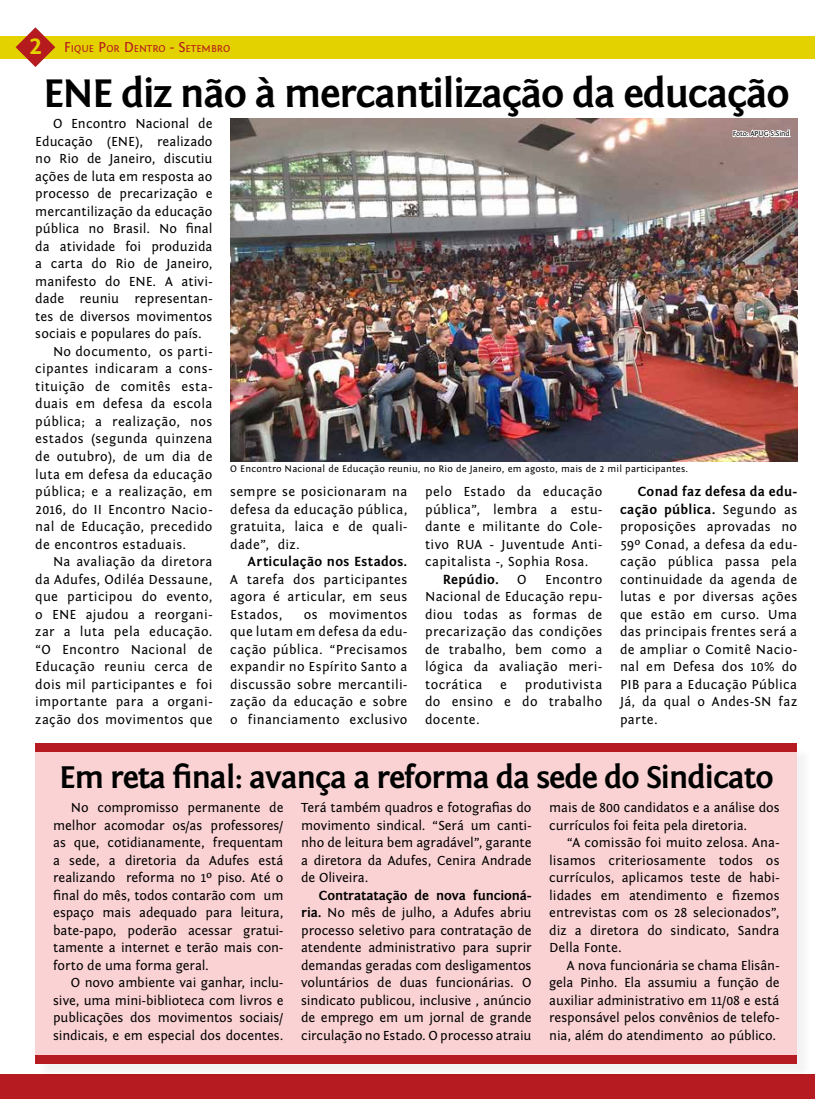
<style>
.page{position:relative;width:815px;height:1099px;background:#fff}
.page>*{position:absolute;margin:0;border:0;box-sizing:border-box;transform-origin:0 0}
.t1{font:700 41.25px "Fontin Sans";letter-spacing:-.03em;color:#000}
.t2{font:700 32.5px "Fontin Sans";letter-spacing:-.03em;color:#000101}
.t3{font:13.75px/17.5px "Fontin Sans";letter-spacing:.015em;color:#000;text-align:justify}
.t4{font:13.75px/17.5px "Fontin Sans";letter-spacing:-.01em;color:#000}
.t5{font:700 13.75px "Fontin Sans";letter-spacing:.025em;color:#000}
.t6{font:10.5px "Fontin Sans Small Caps";color:#b5191e}
.t7{font:10px "Fontin Sans";letter-spacing:.02em;color:#000}
.t8{font:7.5px "Fontin Sans";letter-spacing:-.02em;color:#000}
.s1{font-family:"Fontin Sans";font-weight:700;font-size:26.25px;color:#e3d200}
.s2{font-size:15px}
.s3{font-weight:700}
</style>
<div class="page">
<div style="left:0;top:36px;width:815px;height:22px;background:#e3d200"></div>
<svg style="left:16px;top:27px;width:39px;height:40px"></svg>
<div style="left:0;top:1074px;width:815px;height:24px;background:#b5191e"></div>
<div style="left:37px;top:746px;width:776px;height:333px;background:#000;opacity:.25"></div>
<div style="left:35px;top:745px;width:762px;height:318px;background:#fbd2d4"></div>
<div style="left:35px;top:743px;width:762px;height:9px;background:#b5191e"></div>
<div style="left:35px;top:1054px;width:762px;height:9px;background:#b5191e"></div>
<img style="left:230px;top:118px;width:567px;height:343px">
<svg style="left:731px;top:125px;width:60px;height:18px"></svg>
<p class="t6" style="left:29px;top:43px;width:203px"><span class="s1">2</span> <span class="s2">F</span>IQUE <span class="s2">P</span>OR <span class="s2">D</span>ENTRO <span class="s2">- S</span>ETEMBRO</p>
<h1 class="t1" style="left:43px;top:71px;width:748px">ENE diz não à mercantilização da educação</h1>
<p class="t3" style="left:53px;top:115px;width:161px">O Encontro Nacional de</p>
<p class="t3" style="left:35px;top:133px;width:179px">Educação (ENE), realizado</p>
<p class="t3" style="left:35px;top:150px;width:179px">no Rio de Janeiro, discutiu</p>
<p class="t3" style="left:35px;top:168px;width:179px">ações de luta em resposta ao</p>
<p class="t3" style="left:35px;top:185px;width:179px">processo de precarização e</p>
<p class="t3" style="left:35px;top:203px;width:179px">mercantilização da educação</p>
<p class="t3" style="left:35px;top:220px;width:179px">pública no Brasil. No final</p>
<p class="t3" style="left:35px;top:238px;width:179px">da atividade foi produzida</p>
<p class="t3" style="left:35px;top:255px;width:179px">a carta do Rio de Janeiro,</p>
<p class="t3" style="left:35px;top:273px;width:179px">manifesto do ENE. A ativi-</p>
<p class="t3" style="left:35px;top:290px;width:179px">dade reuniu representan-</p>
<p class="t3" style="left:35px;top:308px;width:179px">tes de diversos movimentos</p>
<p class="t3" style="left:35px;top:325px;width:168px">sociais e populares do país.</p>
<p class="t3" style="left:53px;top:343px;width:161px">No documento, os parti-</p>
<p class="t3" style="left:35px;top:360px;width:179px">cipantes indicaram a cons-</p>
<p class="t3" style="left:35px;top:378px;width:179px">tituição de comitês esta-</p>
<p class="t3" style="left:35px;top:395px;width:179px">duais em defesa da escola</p>
<p class="t3" style="left:35px;top:413px;width:179px">pública; a realização, nos</p>
<p class="t3" style="left:35px;top:430px;width:179px">estados (segunda quinzena</p>
<p class="t3" style="left:35px;top:448px;width:179px">de outubro), de um dia de</p>
<p class="t3" style="left:35px;top:465px;width:179px">luta em defesa da educação</p>
<p class="t3" style="left:35px;top:483px;width:179px">pública; e a realização, em</p>
<p class="t3" style="left:35px;top:500px;width:179px">2016, do II Encontro Nacio-</p>
<p class="t3" style="left:35px;top:518px;width:179px">nal de Educação, precedido</p>
<p class="t3" style="left:35px;top:535px;width:153px">de encontros estaduais.</p>
<p class="t3" style="left:53px;top:553px;width:161px">Na avaliação da diretora</p>
<p class="t3" style="left:35px;top:570px;width:179px">da Adufes, Odiléa Dessaune,</p>
<p class="t3" style="left:35px;top:588px;width:179px">que participou do evento,</p>
<p class="t3" style="left:35px;top:605px;width:179px">o ENE ajudou a reorgani-</p>
<p class="t3" style="left:35px;top:623px;width:179px">zar a luta pela educação.</p>
<p class="t3" style="left:35px;top:640px;width:179px">“O Encontro Nacional de</p>
<p class="t3" style="left:35px;top:658px;width:179px">Educação reuniu cerca de</p>
<p class="t3" style="left:35px;top:675px;width:179px">dois mil participantes e foi</p>
<p class="t3" style="left:35px;top:693px;width:179px">importante para a organi-</p>
<p class="t3" style="left:35px;top:710px;width:179px">zação dos movimentos que</p>
<p class="t8" style="left:733px;top:130px;width:58px">Foto: APUG-S.Sind</p>
<p class="t7" style="left:230px;top:463px;width:459px">O Encontro Nacional de Educação reuniu, no Rio de Janeiro, em agosto, mais de 2 mil participantes.</p>
<p class="t3" style="left:620px;top:483px;width:179px;text-indent:18px"><span class="s3">Conad faz defesa da edu&shy;cação pública.</span> Segundo as proposições aprovadas no 59º Conad, a defesa da edu&shy;cação pública passa pela continuidade da agenda de lutas e por diversas ações que estão em curso. Uma das principais frentes será a de ampliar o Comitê Nacio&shy;nal em Defesa dos 10% do PIB para a Educação Pública Já, da qual o Andes-SN faz parte.</p>
<p class="t3" style="left:425px;top:483px;width:179px">pelo Estado da educação pública”, lembra a estu&shy;dante e militante do Cole&shy;tivo RUA - Juventude Anti&shy;capitalista -, Sophia Rosa.</p>
<p class="t5" style="left:443px;top:571px;width:58px">Repúdio.</p>
<p class="t3" style="left:517px;top:570px;width:11px">O</p>
<p class="t3" style="left:230px;top:483px;width:179px">sempre se posicionaram na defesa da educação pública, gratuita, laica e de quali&shy;dade”, diz.</p>
<p class="t5" style="left:248px;top:554px;width:161px">Articulação nos Estados.</p>
<p class="t3" style="left:230px;top:570px;width:179px">A tarefa dos participantes agora é articular, em seus Estados,</p>
<p class="t3" style="left:425px;top:570px;width:179px;text-indent:120px">Encontro Nacional de Educação repu&shy;diou todas as formas de precarização das condições de trabalho, bem como a lógica da avaliação meri&shy;tocrática</p>
<p class="t3" style="left:230px;top:605px;width:179px;text-indent:74px">os movimentos que lutam em defesa da edu&shy;cação pública. “Precisamos expandir no Espírito Santo a discussão sobre mercantili&shy;zação da educação e sobre o financiamento exclusivo</p>
<p class="t3" style="left:425px;top:675px;width:179px;text-indent:100px">produtivista do ensino e do trabalho docente.</p>
<p class="t3" style="left:500px;top:675px;width:8px">e</p>
<h2 class="t2" style="left:59px;top:759px;width:716px">Em reta final: avança a reforma da sede do Sindicato</h2>
<p class="t3" style="left:53px;top:799px;width:232px;text-indent:18px">No compromisso permanente de melhor acomodar os/as professores/ as que, cotidianamente, frequentam a sede, a diretoria da Adufes está realizando reforma no 1º piso. Até o final do mês, todos contarão com um espaço mais adequado para leitura, bate-papo, poderão acessar gratui&shy;tamente a internet e terão mais con&shy;forto de uma forma geral.</p>
<p class="t3" style="left:53px;top:974px;width:232px;text-indent:18px">O novo ambiente vai ganhar, inclu&shy;sive, uma mini-biblioteca com livros e publicações dos movimentos sociais/ sindicais, e em especial dos docentes.</p>
<p class="t3" style="left:301px;top:799px;width:232px">Terá também quadros e fotografias do movimento sindical. “Será um canti&shy;nho de leitura bem agradável”, garante a diretora da Adufes, Cenira Andrade de Oliveira.</p>
<p class="t3" style="left:301px;top:886px;width:232px;text-indent:18px"><span class="s3">Contratatação de nova funcioná&shy;ria.</span> No mês de julho, a Adufes abriu processo seletivo para contratação de atendente administrativo para suprir demandas geradas com desligamentos voluntários de duas funcionárias. O sindicato publicou, inclusive , anúncio de emprego em um jornal de grande circulação no Estado. O processo atraiu</p>
<p class="t4" style="left:549px;top:799px;width:232px">mais de 800 candidatos e a análise dos currículos foi feita pela diretoria.</p>
<p class="t3" style="left:549px;top:834px;width:232px;text-indent:18px">“A comissão foi muito zelosa. Ana&shy;lisamos criteriosamente todos os currículos, aplicamos teste de habi&shy;lidades em atendimento e fizemos entrevistas com os 28 selecionados”, diz a diretora do sindicato, Sandra Della Fonte.</p>
<p class="t3" style="left:549px;top:956px;width:232px;text-indent:18px">A nova funcionária se chama Elisân&shy;gela Pinho. Ela assumiu a função de auxiliar administrativo em 11/08 e está responsável pelos convênios de telefo&shy;nia, além do atendimento ao público.</p>
</div>
